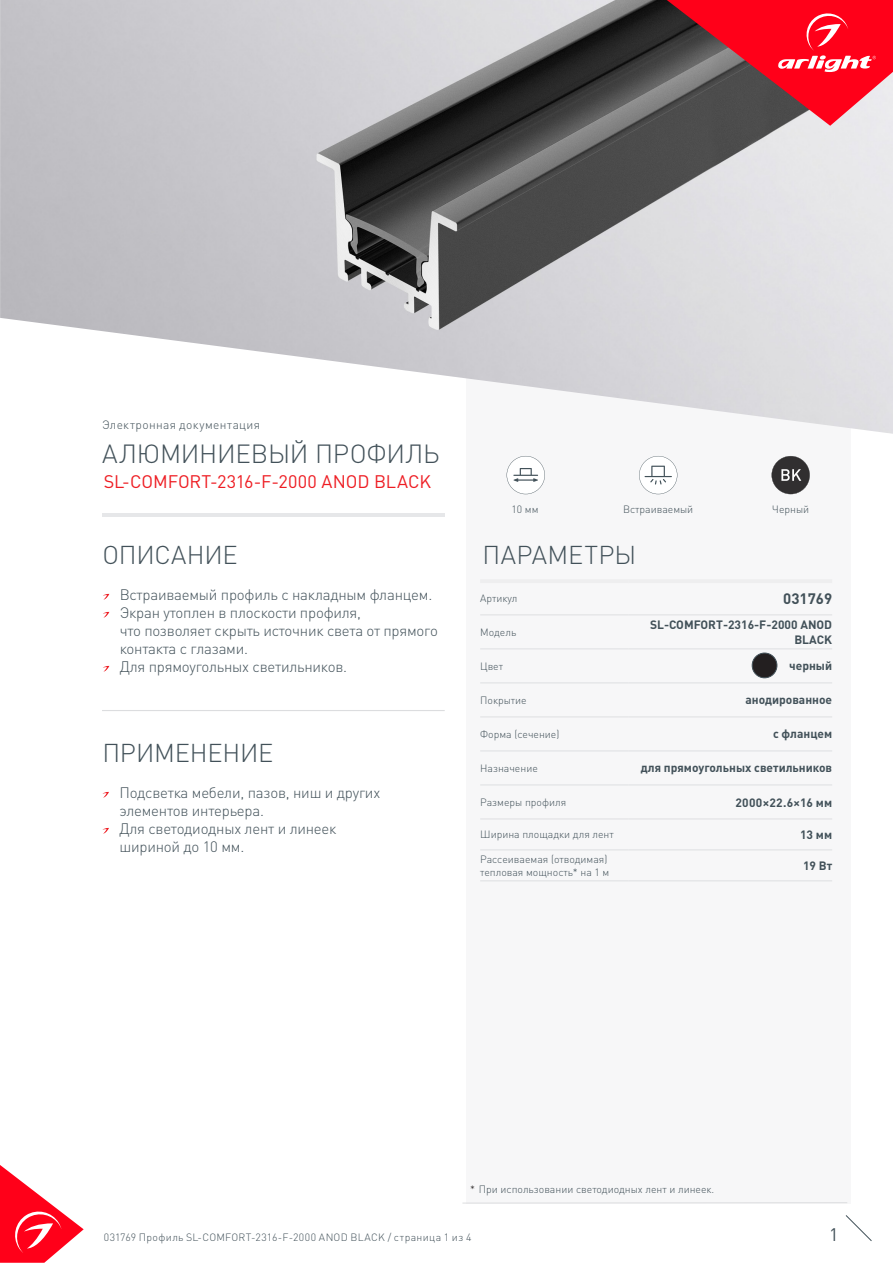
<style>
.page{position:relative;width:893px;height:1263px;background:#fff}
.page>*{position:absolute;margin:0;border:0;box-sizing:border-box;transform-origin:0 0}
.t1{font:300 25.95px "DIN Pro";letter-spacing:-.01em;color:#425159}
.t2{font:300 25.5px "DIN Pro";letter-spacing:-.005em;color:#425159}
.t3{font:300 25.5px "DIN Pro";letter-spacing:.015em;color:#425159}
.t4{font:18px "DIN Pro";letter-spacing:-.005em;color:#ee1d23}
.t5{font:18px "DIN Pro";color:#425159}
.t6{font:300 15px/18px "DIN Pro";letter-spacing:-.015em;color:#425159}
.t7{font:700 15px "DIN Pro";color:#425159}
.t8{font:700 12px/14.4px "DIN Pro";color:#425159;text-align:right}
.t9{font:300 12px "DIN Pro";letter-spacing:.03em;color:#425159}
.t10{font:700 12px "DIN Pro";letter-spacing:.025em;color:#425159}
.t11{font:300 10.5px/12.6px "DIN Pro";color:#425159}
.t12{font:300 10.5px "DIN Pro";letter-spacing:.03em;color:#425159}
.s1{color:#231f20}
</style>
<div class="page">
<svg style="left:0;top:1165px;width:84px;height:98px"></svg>
<svg style="left:845px;top:1215px;width:27px;height:26px"></svg>
<div style="left:466px;top:250px;width:384px;height:953px;background:#f7f7f8"></div>
<img style="left:0;top:0;width:893px;height:434px">
<svg style="left:772px;top:456px;width:38px;height:38px"></svg>
<hr style="left:102px;top:514px;width:342px;height:3px;background:#e6e7e9">
<hr style="left:480px;top:579px;width:148px;height:4px;background:#eeeeef">
<hr style="left:628px;top:579px;width:204px;height:4px;background:#eeeeef">
<hr style="left:480px;top:614px;width:148px;height:1px;background:#e6e7e9">
<hr style="left:628px;top:614px;width:204px;height:1px;background:#e6e7e9">
<hr style="left:480px;top:648px;width:148px;height:2px;background:#e6e7e9">
<hr style="left:628px;top:648px;width:204px;height:2px;background:#e6e7e9">
<hr style="left:480px;top:682px;width:148px;height:2px;background:#e6e7e9">
<hr style="left:628px;top:682px;width:204px;height:2px;background:#e6e7e9">
<hr style="left:480px;top:716px;width:148px;height:2px;background:#e6e7e9">
<hr style="left:628px;top:716px;width:204px;height:2px;background:#e6e7e9">
<hr style="left:480px;top:750px;width:148px;height:2px;background:#e6e7e9">
<hr style="left:628px;top:750px;width:204px;height:2px;background:#e6e7e9">
<hr style="left:480px;top:784px;width:148px;height:2px;background:#e6e7e9">
<hr style="left:628px;top:784px;width:204px;height:2px;background:#e6e7e9">
<hr style="left:480px;top:818px;width:148px;height:2px;background:#e6e7e9">
<hr style="left:628px;top:818px;width:204px;height:2px;background:#e6e7e9">
<hr style="left:480px;top:849px;width:148px;height:2px;background:#e6e7e9">
<hr style="left:628px;top:849px;width:204px;height:2px;background:#e6e7e9">
<hr style="left:480px;top:880px;width:148px;height:1px;background:#e6e7e9">
<hr style="left:628px;top:880px;width:204px;height:1px;background:#e6e7e9">
<hr style="left:462px;top:1202px;width:385px;height:1px;background:#dcdddf">
<svg style="left:667px;top:0;width:226px;height:126px;background:#c13644"></svg>
<svg style="left:103px;top:594px;width:6px;height:6px"></svg>
<svg style="left:103px;top:612px;width:6px;height:6px"></svg>
<svg style="left:103px;top:666px;width:6px;height:6px"></svg>
<svg style="left:102px;top:792px;width:7px;height:6px"></svg>
<svg style="left:102px;top:828px;width:7px;height:6px"></svg>
<hr style="left:102px;top:710px;width:343px;height:1px;background:#dcdddf">
<div style="left:752px;top:653px;width:25px;height:25px;background:#231f20;border-radius:50%"></div>
<div style="left:752px;top:653px;width:25px;height:25px;border:1px solid #425159;border-radius:50%"></div>
<svg style="left:507px;top:456px;width:38px;height:38px"></svg>
<svg style="left:639px;top:456px;width:38px;height:38px"></svg>
<p class="t9" style="left:102px;top:417px;width:160px">Электронная документация</p>
<p class="t1" style="left:102px;top:436px;width:339px">АЛЮМИНИЕВЫЙ ПРОФИЛЬ</p>
<p class="t4" style="left:104px;top:470px;width:329px">SL-COMFORT-2316-F-2000 ANOD BLACK</p>
<p class="t2" style="left:102px;top:537px;width:137px">ОПИСАНИЕ</p>
<p class="t6" style="left:120px;top:584px;width:314px">Встраиваемый профиль с накладным фланцем.</p>
<p class="t6" style="left:120px;top:602px;width:320px">Экран утоплен в плоскости профиля,<br>что позволяет скрыть источник света от прямого контакта с глазами.</p>
<p class="t6" style="left:120px;top:656px;width:229px">Для прямоугольных светильников.</p>
<p class="t2" style="left:102px;top:735px;width:172px">ПРИМЕНЕНИЕ</p>
<p class="t6" style="left:119px;top:782px;width:262px">Подсветка мебели, пазов, ниш и других элементов интерьера.</p>
<p class="t6" style="left:119px;top:818px;width:219px">Для светодиодных лент и линеек шириной до 10 мм.</p>
<p class="t11" style="left:511px;top:502px;width:29px">10 мм</p>
<p class="t11" style="left:623px;top:502px;width:72px">Встраиваемый</p>
<p class="t11" style="left:772px;top:502px;width:38px">Черный</p>
<p class="t3" style="left:483px;top:537px;width:155px">ПАРАМЕТРЫ</p>
<p class="t11" style="left:480px;top:591px;width:39px">Артикул</p>
<p class="t7" style="left:783px;top:588px;width:50px">031769</p>
<p class="t11" style="left:480px;top:625px;width:38px">Модель</p>
<p class="t8" style="left:650px;top:617px;width:184px">SL-COMFORT-2316-F-2000 ANOD<br>BLACK</p>
<p class="t11" style="left:480px;top:659px;width:24px">Цвет</p>
<p class="t8" style="left:789px;top:658px;width:44px">черный</p>
<p class="t11" style="left:480px;top:693px;width:48px">Покрытие</p>
<p class="t8" style="left:745px;top:692px;width:88px">анодированное</p>
<p class="t11" style="left:480px;top:727px;width:81px">Форма (сечение)</p>
<p class="t8" style="left:773px;top:726px;width:61px">с фланцем</p>
<p class="t11" style="left:480px;top:761px;width:59px">Назначение</p>
<p class="t8" style="left:641px;top:760px;width:193px">для прямоугольных светильников</p>
<p class="t11" style="left:480px;top:795px;width:87px">Размеры профиля</p>
<p class="t10" style="left:735px;top:794px;width:98px">2000×22.6×16 мм</p>
<p class="t11" style="left:480px;top:828px;width:135px">Ширина площадки для лент</p>
<p class="t8" style="left:800px;top:827px;width:34px">13 мм</p>
<p class="t11" style="left:480px;top:852px;width:131px">Рассеиваемая (отводимая) тепловая мощность* на 1 м</p>
<p class="t8" style="left:803px;top:858px;width:31px">19 Вт</p>
<p class="t11" style="left:470px;top:1183px;width:246px"><span class="s1">*</span> При использовании светодиодных лент и линеек.</p>
<p class="t12" style="left:104px;top:1230px;width:369px">031769 Профиль SL-COMFORT-2316-F-2000 ANOD BLACK / страница 1 из 4</p>
<p class="t5" style="left:829px;top:1222px;width:11px">1</p>
</div>
